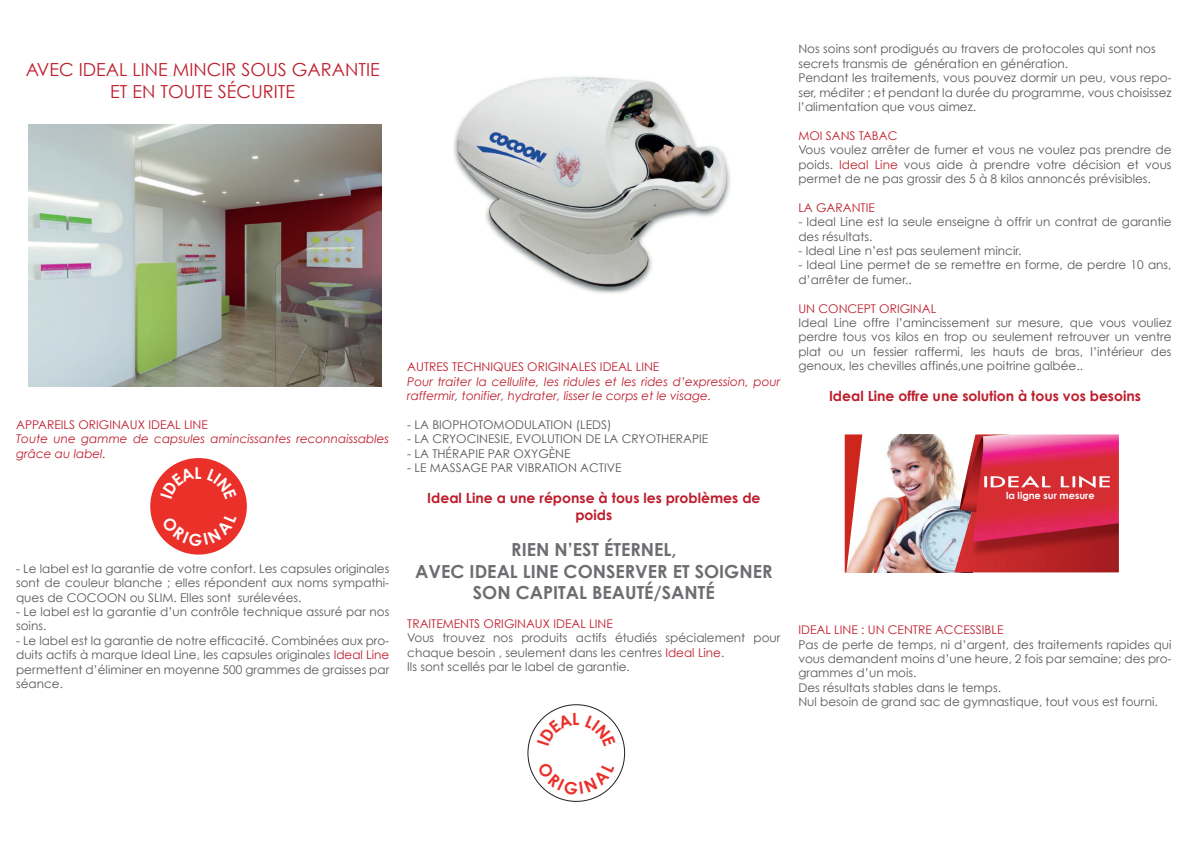
<style>
.page{position:relative;width:1191px;height:842px;background:#fff}
.page>*{position:absolute;margin:0;border:0;box-sizing:border-box;transform-origin:0 0}
.t1{font:700 18px/21.6px "Century Gothic";color:#6c6d70;text-align:center}
.t2{font:18px/21.6px "Century Gothic";color:#be1d2c;text-align:center}
.t3{font:700 14px/16.8px "Century Gothic";color:#be1d2c;text-align:center}
.t4{font:12px/14.4px "Century Gothic";color:#57585a}
.t5{font:italic 12px/14.4px "Century Gothic";color:#be1d2c}
.t6{font:12px "Century Gothic";color:#be1d2c}
.t7{font:700 9.8px "Century Gothic";color:#fff}
.s1{color:#be1d2c}
</style>
<div class="page">
<img style="left:28px;top:125px;width:353px;height:261px">
<div style="left:150px;top:458px;width:97px;height:97px;background:#eb2f29;border-radius:50%"></div>
<img style="left:453px;top:76px;width:278px;height:218px">
<img style="left:862px;top:434px;width:92px;height:138px">
<img style="left:954px;top:434px;width:164px;height:138px">
<svg style="left:844px;top:434px;width:18px;height:138px"></svg>
<svg style="left:984px;top:475px;width:125px;height:13px"></svg>
<svg style="left:160px;top:467px;width:11px;height:10px"></svg>
<svg style="left:229px;top:469px;width:8px;height:8px"></svg>
<svg style="left:162px;top:535px;width:75px;height:12px"></svg>
<svg style="left:537px;top:713px;width:13px;height:13px"></svg>
<svg style="left:605px;top:715px;width:10px;height:10px"></svg>
<svg style="left:537px;top:780px;width:77px;height:15px"></svg>
<h1 class="t2" style="left:26px;top:58px;width:355px">AVEC IDEAL LINE MINCIR SOUS GARANTIE<br>ET EN TOUTE SÉCURITE</h1>
<p class="t6" style="left:16px;top:417px;width:193px">APPAREILS ORIGINAUX IDEAL LINE</p>
<p class="t5" style="left:16px;top:431px;width:375px">Toute une gamme de capsules amincissantes reconnaissables grâce au label.</p>
<p class="t4" style="left:16px;top:561px;width:375px;text-align:justify">- Le label est la garantie de votre confort. Les capsules originales sont de couleur blanche ; elles répondent aux noms sympathi&shy;ques de COCOON ou SLIM. Elles sont surélevées.</p>
<p class="t4" style="left:16px;top:604px;width:375px">- Le label est la garantie d’un contrôle technique assuré par nos soins.</p>
<p class="t4" style="left:16px;top:633px;width:375px;text-align:justify">- Le label est la garantie de notre efficacité. Combinées aux pro&shy;duits actifs à marque Ideal Line, les capsules originales <span class="s1">Ideal Line </span>permettent d’éliminer en moyenne 500 grammes de graisses par séance.</p>
<p class="t6" style="left:407px;top:360px;width:254px">AUTRES TECHNIQUES ORIGINALES IDEAL LINE</p>
<p class="t5" style="left:407px;top:374px;width:375px">Pour traiter la cellulite, les ridules et les rides d’expression, pour raffermir, tonifier, hydrater, lisser le corps et le visage.</p>
<p class="t4" style="left:407px;top:417px;width:206px">- LA BIOPHOTOMODULATION (LEDS)</p>
<p class="t4" style="left:407px;top:431px;width:302px">- LA CRYOCINESIE, EVOLUTION DE LA CRYOTHERAPIE</p>
<p class="t4" style="left:407px;top:446px;width:165px">- LA THÉRAPIE PAR OXYGÈNE</p>
<p class="t4" style="left:407px;top:460px;width:216px">- LE MASSAGE PAR VIBRATION ACTIVE</p>
<p class="t3" style="left:427px;top:489px;width:335px">Ideal Line a une réponse à tous les problèmes de poids</p>
<h1 class="t1" style="left:415px;top:538px;width:359px">RIEN N’EST ÉTERNEL,<br>AVEC IDEAL LINE CONSERVER ET SOIGNER<br>SON CAPITAL BEAUTÉ/SANTÉ</h1>
<p class="t6" style="left:407px;top:616px;width:207px">TRAITEMENTS ORIGINAUX IDEAL LINE</p>
<p class="t4" style="left:407px;top:631px;width:375px">Vous trouvez nos produits actifs étudiés spécialement pour chaque besoin , seulement dans les centres <span class="s1">Ideal Line</span>.<br>Ils sont scellés par le label de garantie.</p>
<p class="t4" style="left:798px;top:42px;width:375px">Nos soins sont prodigués au travers de protocoles qui sont nos secrets transmis de génération en génération.<br>Pendant les traitements, vous pouvez dormir un peu, vous repo&shy;ser, méditer ; et pendant la durée du programme, vous choisissez l’alimentation que vous aimez.</p>
<p class="t6" style="left:798px;top:128px;width:101px">MOI SANS TABAC</p>
<p class="t4" style="left:798px;top:142px;width:375px;text-align:justify">Vous voulez arrêter de fumer et vous ne voulez pas prendre de poids. <span class="s1">Ideal Line</span> vous aide à prendre votre décision et vous permet de ne pas grossir des 5 à 8 kilos annoncés prévisibles.</p>
<p class="t6" style="left:798px;top:200px;width:78px">LA GARANTIE</p>
<p class="t4" style="left:798px;top:214px;width:375px">- Ideal Line est la seule enseigne à offrir un contrat de garantie des résultats.</p>
<p class="t4" style="left:798px;top:243px;width:224px">- Ideal Line n’est pas seulement mincir.</p>
<p class="t4" style="left:798px;top:258px;width:375px">- Ideal Line permet de se remettre en forme, de perdre 10 ans, d’arrêter de fumer..</p>
<p class="t6" style="left:798px;top:301px;width:139px">UN CONCEPT ORIGINAL</p>
<p class="t4" style="left:798px;top:315px;width:375px;text-align:justify">Ideal Line offre l’amincissement sur mesure, que vous vouliez perdre tous vos kilos en trop ou seulement retrouver un ventre plat ou un fessier raffermi, les hauts de bras, l’intérieur des genoux, les chevilles affinés,une poitrine galbée..</p>
<p class="t3" style="left:829px;top:388px;width:313px">Ideal Line offre une solution à tous vos besoins</p>
<p class="t7" style="left:1006px;top:489px;width:90px">la ligne sur mesure</p>
<p class="t6" style="left:798px;top:622px;width:206px">IDEAL LINE : UN CENTRE ACCESSIBLE</p>
<p class="t4" style="left:798px;top:637px;width:375px">Pas de perte de temps, ni d’argent, des traitements rapides qui vous demandent moins d’une heure, 2 fois par semaine; des pro&shy;grammes d’un mois.<br>Des résultats stables dans le temps.<br>Nul besoin de grand sac de gymnastique, tout vous est fourni.</p>
</div>
